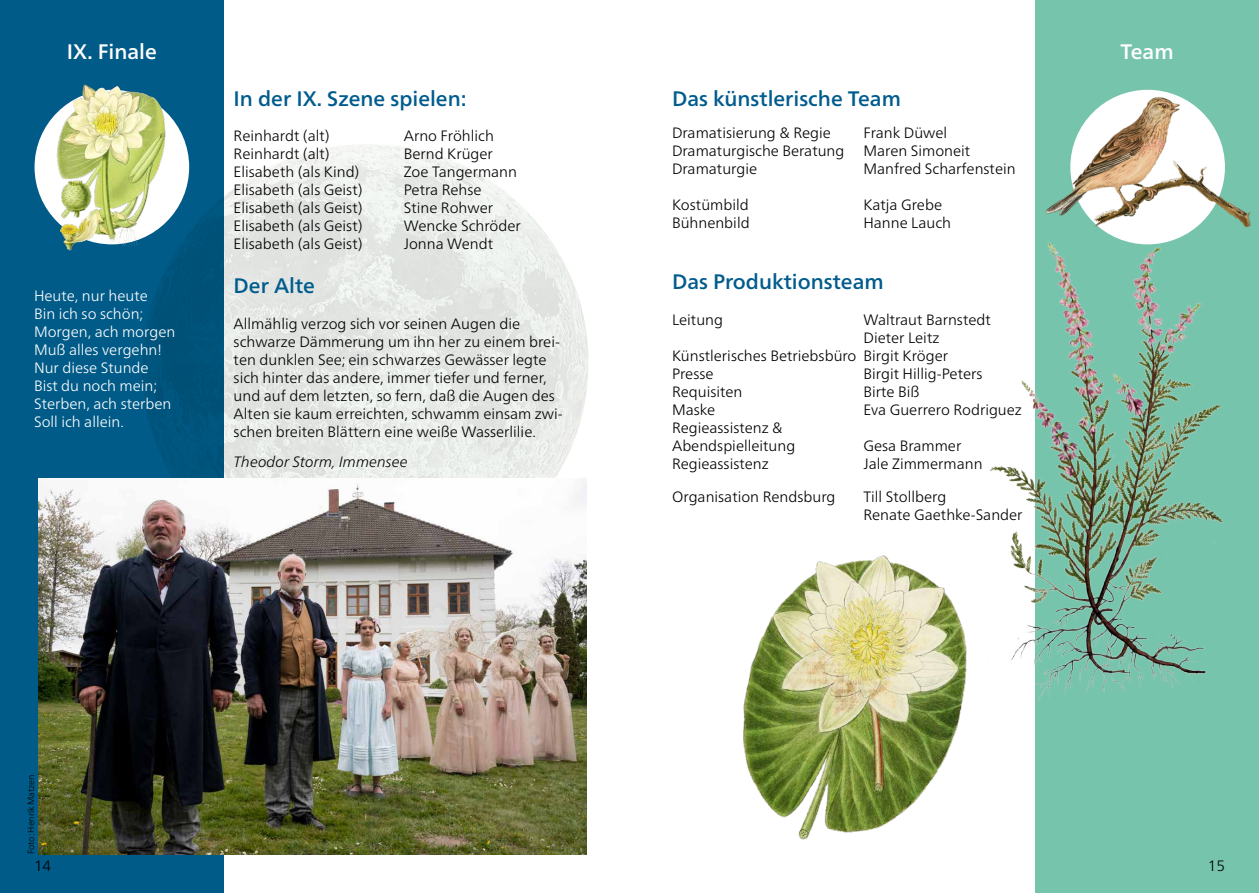
<style>
.page{position:relative;width:1259px;height:893px;background:#fff}
.page>*{position:absolute;margin:0;border:0;box-sizing:border-box;transform-origin:0 0}
.t1{font:500 21px "Frutiger Neue LT Com";color:#005c8d}
.t2{font:500 21px "Frutiger Neue LT Com";color:#fff}
.t3{font:300 15px/18px "Frutiger Neue LT Com";color:#000}
.t4{font:300 15px/18px "Frutiger Neue LT Com";color:#fff}
.t5{font:italic 300 15px "Frutiger Neue LT Com";color:#000}
.t6{font:300 9px "Frutiger Neue LT Com";letter-spacing:-.01em;color:#000}
</style>
<div class="page">
<div style="left:0;top:0;width:224px;height:893px;background:#005b88"></div>
<div style="left:1035px;top:0;width:224px;height:893px;background:#77c4ac"></div>
<div style="left:136px;top:129px;width:461px;height:462px;background:#63bc9a;opacity:.21"></div>
<img style="left:34px;top:84px;width:164px;height:174px">
<img style="left:1051px;top:89px;width:200px;height:138px">
<img style="left:990px;top:206px;width:258px;height:490px">
<img style="left:743px;top:549px;width:301px;height:291px">
<img style="left:38px;top:478px;width:549px;height:376px">
<h1 class="t2" style="left:67px;top:39px;width:91px">IX. Finale</h1>
<p class="t4" style="left:34px;top:286px;width:143px">Heute, nur heute<br>Bin ich so schön;<br>Morgen, ach morgen<br>Muß alles vergehn!<br>Nur diese Stunde<br>Bist du noch mein;<br>Sterben, ach sterben<br>Soll ich allein.</p>
<h1 class="t1" style="left:234px;top:86px;width:234px">In der IX. Szene spielen:</h1>
<p class="t3" style="left:234px;top:127px;width:98px">Reinhardt (alt)</p>
<p class="t3" style="left:404px;top:127px;width:92px">Arno Fröhlich</p>
<p class="t3" style="left:234px;top:145px;width:98px">Reinhardt (alt)</p>
<p class="t3" style="left:404px;top:145px;width:91px">Bernd Krüger</p>
<p class="t3" style="left:234px;top:163px;width:127px">Elisabeth (als Kind)</p>
<p class="t3" style="left:404px;top:163px;width:115px">Zoe Tangermann</p>
<p class="t3" style="left:234px;top:181px;width:130px">Elisabeth (als Geist)</p>
<p class="t3" style="left:404px;top:181px;width:79px">Petra Rehse</p>
<p class="t3" style="left:234px;top:199px;width:130px">Elisabeth (als Geist)</p>
<p class="t3" style="left:404px;top:199px;width:91px">Stine Rohwer</p>
<p class="t3" style="left:234px;top:217px;width:130px">Elisabeth (als Geist)</p>
<p class="t3" style="left:404px;top:217px;width:119px">Wencke Schröder</p>
<p class="t3" style="left:234px;top:235px;width:130px">Elisabeth (als Geist)</p>
<p class="t3" style="left:404px;top:235px;width:91px">Jonna Wendt</p>
<h1 class="t1" style="left:234px;top:273px;width:83px">Der Alte</h1>
<p class="t3" style="left:234px;top:314px;width:330px">Allmählig verzog sich vor seinen Augen die schwarze Dämmerung um ihn her zu einem brei&shy;ten dunklen See; ein schwarzes Gewässer legte sich hinter das andere, immer tiefer und ferner, und auf dem letzten, so fern, daß die Augen des Alten sie kaum erreichten, schwamm einsam zwi&shy;schen breiten Blättern eine weiße Wasserlilie.</p>
<p class="t5" style="left:234px;top:453px;width:176px">Theodor Storm, Immensee</p>
<p class="t6" style="left:26px;top:854px;width:81px;rotate:-90deg">Foto: Henrik Matzen</p>
<p class="t3" style="left:34px;top:856px;width:19px">14</p>
<h1 class="t1" style="left:672px;top:86px;width:230px">Das künstlerische Team</h1>
<p class="t3" style="left:672px;top:124px;width:160px">Dramatisierung &amp; Regie</p>
<p class="t3" style="left:863px;top:124px;width:85px">Frank Düwel</p>
<p class="t3" style="left:672px;top:142px;width:174px">Dramaturgische Beratung</p>
<p class="t3" style="left:863px;top:142px;width:108px">Maren Simoneit</p>
<p class="t3" style="left:672px;top:160px;width:87px">Dramaturgie</p>
<p class="t3" style="left:863px;top:160px;width:154px">Manfred Scharfenstein</p>
<p class="t3" style="left:672px;top:196px;width:78px">Kostümbild</p>
<p class="t3" style="left:863px;top:196px;width:80px">Katja Grebe</p>
<p class="t3" style="left:672px;top:214px;width:79px">Bühnenbild</p>
<p class="t3" style="left:863px;top:214px;width:89px">Hanne Lauch</p>
<h1 class="t1" style="left:672px;top:269px;width:213px">Das Produktionsteam</h1>
<p class="t3" style="left:672px;top:311px;width:52px">Leitung</p>
<p class="t3" style="left:863px;top:311px;width:129px">Waltraut Barnstedt</p>
<p class="t3" style="left:863px;top:329px;width:77px">Dieter Leitz</p>
<p class="t3" style="left:672px;top:347px;width:277px">Künstlerisches Betriebsbüro Birgit Kröger</p>
<p class="t3" style="left:672px;top:365px;width:43px">Presse</p>
<p class="t3" style="left:863px;top:365px;width:121px">Birgit Hillig-Peters</p>
<p class="t3" style="left:672px;top:383px;width:72px">Requisiten</p>
<p class="t3" style="left:863px;top:383px;width:58px">Birte Biß</p>
<p class="t3" style="left:672px;top:401px;width:45px">Maske</p>
<p class="t3" style="left:863px;top:401px;width:160px">Eva Guerrero Rodriguez</p>
<p class="t3" style="left:672px;top:419px;width:125px">Regieassistenz &amp;<br>Abendspielleitung</p>
<p class="t3" style="left:863px;top:437px;width:99px">Gesa Brammer</p>
<p class="t3" style="left:672px;top:455px;width:98px">Regieassistenz</p>
<p class="t3" style="left:863px;top:455px;width:121px">Jale Zimmermann</p>
<p class="t3" style="left:672px;top:488px;width:165px">Organisation Rendsburg</p>
<p class="t3" style="left:863px;top:488px;width:161px">Till Stollberg<br>Renate Gaethke-Sander</p>
<h1 class="t2" style="left:1120px;top:39px;width:55px">Team</h1>
<p class="t3" style="left:1207px;top:856px;width:19px">15</p>
</div>
